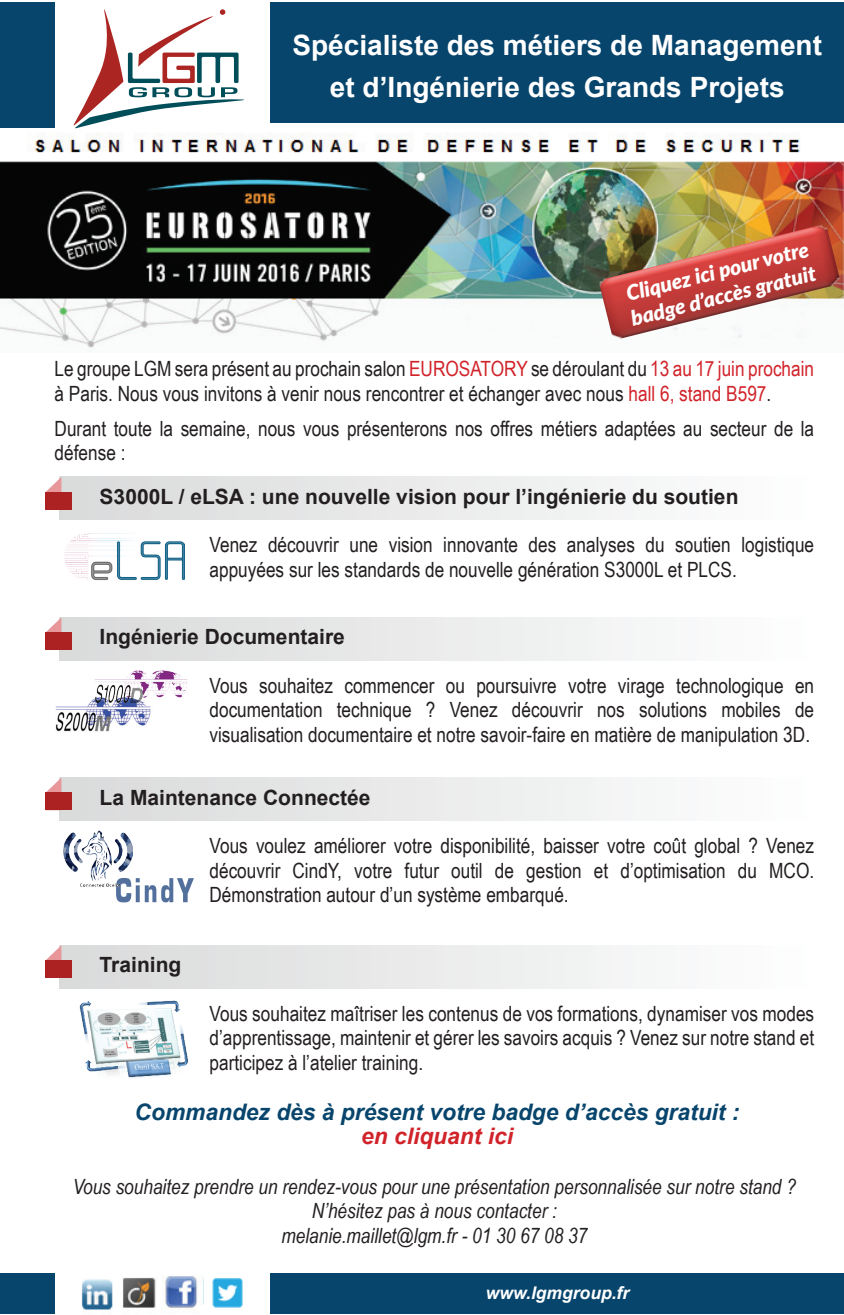
<style>
.page{position:relative;width:844px;height:1315px;background:#fff}
.page>*{position:absolute;margin:0;border:0;box-sizing:border-box;transform-origin:0 0}
.t1{font:700 28px/42px "Arial";color:#fff;text-align:center}
.t2{font:italic 700 22.75px "Arial";color:#08456c}
.t3{font:italic 700 22.75px "Arial";color:#d1232a}
.t4{font:21px/24.5px "Arial Narrow";color:#231f20}
.t5{font:italic 21px/24.5px "Arial Narrow";color:#231f20;text-align:center}
.t6{font:700 21px "Arial";color:#231f20}
.t7{font:italic 900 21px/25.2px "Lato";color:#fff}
.t8{font:italic 700 17.5px "Arial";color:#fff}
.s1{color:#d1232a}
</style>
<div class="page">
<svg style="left:116px;top:878px;width:78px;height:24px"></svg>
<img style="left:55px;top:699px;width:96px;height:33px">
<div style="left:270px;top:3px;width:573px;height:125px;background:#08456c"></div>
<div style="left:270px;top:1273px;width:573px;height:40px;background:#08456c"></div>
<div style="left:0;top:1273px;width:55px;height:40px;background:#08456c"></div>
<img style="left:0;top:123px;width:843px;height:225px">
<img style="left:598px;top:224px;width:242px;height:116px">
<img style="left:81px;top:1279px;width:32px;height:31px">
<img style="left:123px;top:1277px;width:33px;height:31px">
<img style="left:212px;top:1278px;width:31px;height:30px">
<img style="left:164px;top:1276px;width:40px;height:35px">
<svg style="left:74px;top:9px;width:170px;height:119px"></svg>
<div style="left:0;top:3px;width:55px;height:125px;background:#08456c"></div>
<div style="left:60px;top:477px;width:754px;height:43px;background:linear-gradient(to right,#d9d9d9,#fdfefe)"></div>
<div style="left:60px;top:617px;width:754px;height:43px;background:linear-gradient(to right,#d9dada,#fdfefe)"></div>
<div style="left:60px;top:777px;width:754px;height:43px;background:linear-gradient(to right,#d9dada,#fdfefe)"></div>
<svg style="left:46px;top:477px;width:15px;height:15px"></svg>
<div style="left:45px;top:492px;width:27px;height:17px;background:#ac2122"></div>
<svg style="left:46px;top:617px;width:15px;height:15px"></svg>
<div style="left:45px;top:632px;width:27px;height:18px;background:#ac2122"></div>
<svg style="left:46px;top:777px;width:15px;height:15px"></svg>
<div style="left:45px;top:792px;width:27px;height:18px;background:#ac2122"></div>
<img style="left:94px;top:670px;width:93px;height:32px">
<div style="left:60px;top:945px;width:754px;height:43px;background:linear-gradient(to right,#d9dada,#fdfefe)"></div>
<svg style="left:46px;top:945px;width:15px;height:15px"></svg>
<div style="left:45px;top:960px;width:27px;height:18px;background:#ac2122"></div>
<img style="left:79px;top:1000px;width:110px;height:78px">
<img style="left:64px;top:533px;width:120px;height:47px">
<img style="left:63px;top:830px;width:69px;height:57px">
<h1 class="t1" style="left:292px;top:25px;width:531px">Spécialiste des métiers de Management et d’Ingénierie des Grands Projets</h1>
<p class="t7" style="left:621px;top:281px;width:191px;rotate:-14deg">Cliquez ici pour votre badge d’accès gratuit</p>
<p class="t4" style="left:55px;top:356px;width:760px">Le groupe LGM sera présent au prochain salon <span class="s1">EUROSATORY</span> se déroulant du <span class="s1">13 au 17 juin prochain </span>à Paris. Nous vous invitons à venir nous rencontrer et échanger avec nous <span class="s1">hall 6, stand B597</span>.</p>
<p class="t4" style="left:55px;top:415px;width:760px">Durant toute la semaine, nous vous présenterons nos offres métiers adaptées au secteur de la défense :</p>
<p class="t6" style="left:100px;top:482px;width:640px">S3000L / eLSA : une nouvelle vision pour l’ingénierie du soutien</p>
<p class="t4" style="left:209px;top:532px;width:606px">Venez découvrir une vision innovante des analyses du soutien logistique appuyées sur les standards de nouvelle génération S3000L et PLCS.</p>
<p class="t6" style="left:100px;top:623px;width:247px">Ingénierie Documentaire</p>
<p class="t4" style="left:209px;top:672px;width:606px;text-align:justify">Vous souhaitez commencer ou poursuivre votre virage technologique en documentation technique ? Venez découvrir nos solutions mobiles de visualisation documentaire et notre savoir-faire en matière de manipulation 3D.</p>
<p class="t6" style="left:100px;top:783px;width:272px">La Maintenance Connectée</p>
<p class="t6" style="left:100px;top:951px;width:83px">Training</p>
<p class="t4" style="left:209px;top:832px;width:606px;text-align:justify">Vous voulez améliorer votre disponibilité, baisser votre coût global ? Venez découvrir CindY, votre futur outil de gestion et d’optimisation du MCO.<br>Démonstration autour d’un système embarqué.</p>
<p class="t4" style="left:209px;top:1000px;width:606px;text-align:justify">Vous souhaitez maîtriser les contenus de vos formations, dynamiser vos modes d’apprentissage, maintenir et gérer les savoirs acquis ? Venez sur notre stand et participez à l’atelier training.</p>
<p class="t2" style="left:135px;top:1096px;width:606px">Commandez dès à présent votre badge d’accès gratuit :</p>
<p class="t3" style="left:361px;top:1121px;width:153px">en cliquant ici</p>
<p class="t5" style="left:73px;top:1173px;width:724px">Vous souhaitez prendre un rendez-vous pour une présentation personnalisée sur notre stand ?<br>N’hésitez pas à nous contacter :<br>melanie.maillet@lgm.fr - 01 30 67 08 37</p>
<p class="t8" style="left:486px;top:1281px;width:145px">www.lgmgroup.fr</p>
</div>
